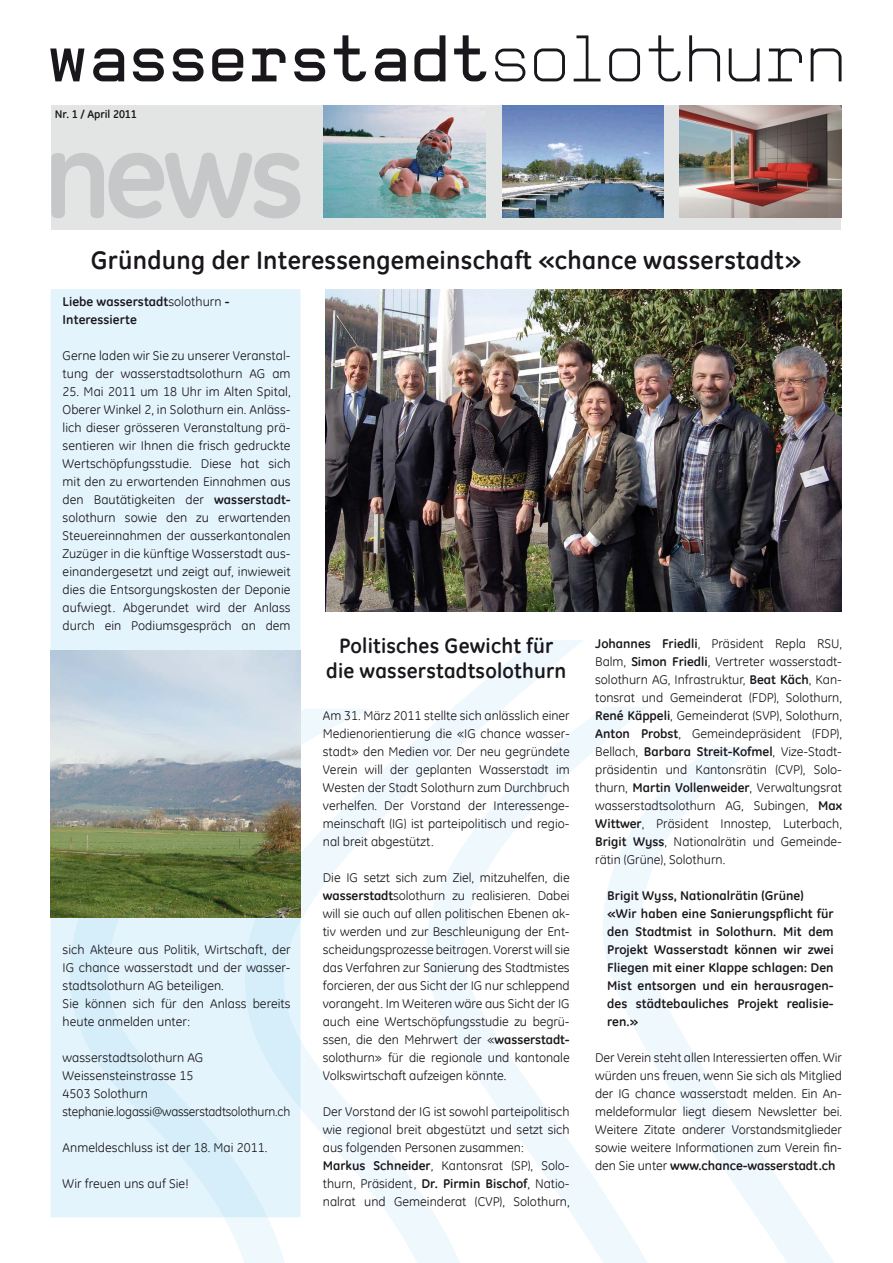
<style>
.page{position:relative;width:893px;height:1263px;background:#fff}
.page>*{position:absolute;margin:0;border:0;box-sizing:border-box;transform-origin:0 0}
.t1{font:700 123.75px "GE Inspira";color:#c6c7c8}
.t2{font:700 25.5px "GE Inspira";letter-spacing:.01em;color:#1a171c}
.t3{font:700 21px/25.2px "GE Inspira";letter-spacing:.01em;color:#1a171c;text-align:center}
.t4{font:12.75px/18px "GE Inspira";color:#1a171c;text-align:justify}
.t5{font:700 12.75px/18px "GE Inspira";letter-spacing:.005em;color:#1a171c}
.t6{font:700 11.25px "GE Inspira";color:#1a171c}
.s1{font-weight:400}
.s2{font-weight:700}
</style>
<div class="page">
<svg style="left:736px;top:747px;width:98px;height:516px"></svg>
<svg style="left:583px;top:707px;width:153px;height:556px"></svg>
<svg style="left:300px;top:640px;width:283px;height:623px"></svg>
<svg style="left:223px;top:709px;width:149px;height:554px"></svg>
<div style="left:51px;top:106px;width:790px;height:124px;background:#e3e4e4"></div>
<svg style="left:50px;top:49px;width:34px;height:32px"></svg>
<svg style="left:93px;top:49px;width:31px;height:32px"></svg>
<svg style="left:133px;top:49px;width:31px;height:32px"></svg>
<svg style="left:173px;top:49px;width:31px;height:32px"></svg>
<svg style="left:212px;top:49px;width:31px;height:32px"></svg>
<svg style="left:252px;top:49px;width:34px;height:32px"></svg>
<svg style="left:294px;top:49px;width:31px;height:32px"></svg>
<svg style="left:334px;top:35px;width:32px;height:46px"></svg>
<svg style="left:375px;top:49px;width:31px;height:32px"></svg>
<svg style="left:414px;top:35px;width:31px;height:46px"></svg>
<svg style="left:454px;top:35px;width:32px;height:46px"></svg>
<svg style="left:534px;top:48px;width:31px;height:33px"></svg>
<svg style="left:609px;top:48px;width:31px;height:33px"></svg>
<svg style="left:495px;top:49px;width:30px;height:32px"></svg>
<svg style="left:574px;top:35px;width:26px;height:46px"></svg>
<svg style="left:649px;top:35px;width:32px;height:46px"></svg>
<svg style="left:689px;top:35px;width:31px;height:46px"></svg>
<svg style="left:729px;top:48px;width:31px;height:33px"></svg>
<svg style="left:768px;top:49px;width:34px;height:32px"></svg>
<svg style="left:811px;top:48px;width:30px;height:33px"></svg>
<img style="left:502px;top:105px;width:162px;height:113px">
<img style="left:324px;top:105px;width:162px;height:113px">
<img style="left:680px;top:105px;width:161px;height:113px">
<div style="left:51px;top:289px;width:249px;height:928px;background:#e4f4fc"></div>
<svg style="left:70px;top:918px;width:230px;height:299px;background:#dff2fb"></svg>
<img style="left:325px;top:289px;width:517px;height:322px">
<img style="left:51px;top:651px;width:249px;height:267px">
<p class="t6" style="left:55px;top:107px;width:84px">Nr. 1 / April 2011</p>
<h1 class="t1" style="left:43px;top:95px;width:264px">news</h1>
<h2 class="t2" style="left:91px;top:243px;width:712px">Gründung der Interessengemeinschaft «chance wasserstadt»</h2>
<p class="t5" style="left:63px;top:292px;width:168px">Liebe wasserstadt<span class="s1">solothurn</span> -<br>Interessierte</p>
<p class="t4" style="left:63px;top:346px;width:230px">Gerne laden wir Sie zu unserer Veranstal&shy;tung der wasserstadtsolothurn AG am</p>
<p class="t4" style="left:63px;top:382px;width:230px">25. Mai 2011 um 18 Uhr im Alten Spital, Oberer Winkel 2, in Solothurn ein. Anläss&shy;lich dieser grösseren Veranstaltung prä&shy;sentieren wir Ihnen die frisch gedruckte Wertschöpfungsstudie. Diese hat sich mit den zu erwartenden Einnahmen aus den Bautätigkeiten der <span class="s2">wasserstadt&shy;</span>solothurn sowie den zu erwartenden Steuereinnahmen der ausserkantonalen Zuzüger in die künftige Wasserstadt aus&shy;einandergesetzt und zeigt auf, inwieweit dies die Entsorgungskosten der Deponie aufwiegt. Abgerundet wird der Anlass durch ein Podiumsgespräch an dem</p>
<p class="t4" style="left:63px;top:940px;width:230px;text-align:left">sich Akteure aus Politik, Wirtschaft, der IG chance wasserstadt und der wasser&shy;stadtsolothurn AG beteiligen.<br>Sie können sich für den Anlass bereits heute anmelden unter:</p>
<p class="t4" style="left:63px;top:1048px;width:229px;text-align:left">wasserstadtsolothurn AG<br>Weissensteinstrasse 15<br>4503 Solothurn stephanie.logassi@wasserstadtsolothurn.ch</p>
<p class="t4" style="left:63px;top:1138px;width:206px">Anmeldeschluss ist der 18. Mai 2011.</p>
<p class="t4" style="left:63px;top:1174px;width:128px">Wir freuen uns auf Sie!</p>
<h3 class="t3" style="left:326px;top:632px;width:242px">Politisches Gewicht für die wasserstadtsolothurn</h3>
<p class="t4" style="left:323px;top:706px;width:248px">Am 31. März 2011 stellte sich anlässlich einer Medienorientierung die «IG chance wasser&shy;stadt» den Medien vor. Der neu gegründete Verein will der geplanten Wasserstadt im Westen der Stadt Solothurn zum Durchbruch verhelfen. Der Vorstand der Interessenge&shy;meinschaft (IG) ist parteipolitisch und regio&shy;nal breit abgestützt.</p>
<p class="t4" style="left:323px;top:868px;width:248px">Die IG setzt sich zum Ziel, mitzuhelfen, die <span class="s2">wasserstadt</span>solothurn zu realisieren. Dabei will sie auch auf allen politischen Ebenen ak&shy;tiv werden und zur Beschleunigung der Ent&shy;scheidungsprozesse beitragen. Vorerst will sie das Verfahren zur Sanierung des Stadtmistes forcieren, der aus Sicht der IG nur schleppend vorangeht. Im Weiteren wäre aus Sicht der IG auch eine Wertschöpfungsstudie zu begrü&shy;ssen, die den Mehrwert der «<span class="s2">wasserstadt&shy;</span>solothurn» für die regionale und kantonale Volkswirtschaft aufzeigen könnte.</p>
<p class="t4" style="left:323px;top:1102px;width:248px;text-align:left">Der Vorstand der IG ist sowohl parteipolitisch wie regional breit abgestützt und setzt sich aus folgenden Personen zusammen:<br><span class="s2">Markus Schneider</span>, Kantonsrat (SP), Solo&shy;thurn, Präsident, <span class="s2">Dr. Pirmin Bischof</span>, Natio&shy;nalrat und Gemeinderat (CVP), Solothurn,</p>
<p class="t4" style="left:595px;top:634px;width:248px"><span class="s2">Johannes Friedli</span>, Präsident Repla RSU, Balm, <span class="s2">Simon Friedli</span>, Vertreter wasserstadt&shy;solothurn AG, Infrastruktur, <span class="s2">Beat Käch</span>, Kan&shy;tonsrat und Gemeinderat (FDP), Solothurn, <span class="s2">René Käppeli</span>, Gemeinderat (SVP), Solothurn, <span class="s2">Anton Probst</span>, Gemeindepräsident (FDP), Bellach, <span class="s2">Barbara Streit-Kofmel</span>, Vize-Stadt&shy;präsidentin und Kantonsrätin (CVP), Solo&shy;thurn, <span class="s2">Martin Vollenweider</span>, Verwaltungsrat wasserstadtsolothurn AG, Subingen, <span class="s2">Max Wittwer</span>, Präsident Innostep, Luterbach, <span class="s2">Brigit Wyss</span>, Nationalrätin und Gemeinde&shy;rätin (Grüne), Solothurn.</p>
<p class="t5" style="left:607px;top:886px;width:228px">Brigit Wyss, Nationalrätin (Grüne) «Wir haben eine Sanierungspflicht für den Stadtmist in Solothurn. Mit dem Projekt Wasserstadt können wir zwei Fliegen mit einer Klappe schlagen: Den Mist entsorgen und ein herausragen&shy;des städtebauliches Projekt realisie&shy;ren.»</p>
<p class="t4" style="left:595px;top:1048px;width:248px">Der Verein steht allen Interessierten offen. Wir würden uns freuen, wenn Sie sich als Mitglied der IG chance wasserstadt melden. Ein An&shy;meldeformular liegt diesem Newsletter bei.<br>Weitere Zitate anderer Vorstandsmitglieder sowie weitere Informationen zum Verein fin&shy;den Sie unter <span class="s2">www.chance-wasserstadt.ch</span></p>
</div>
